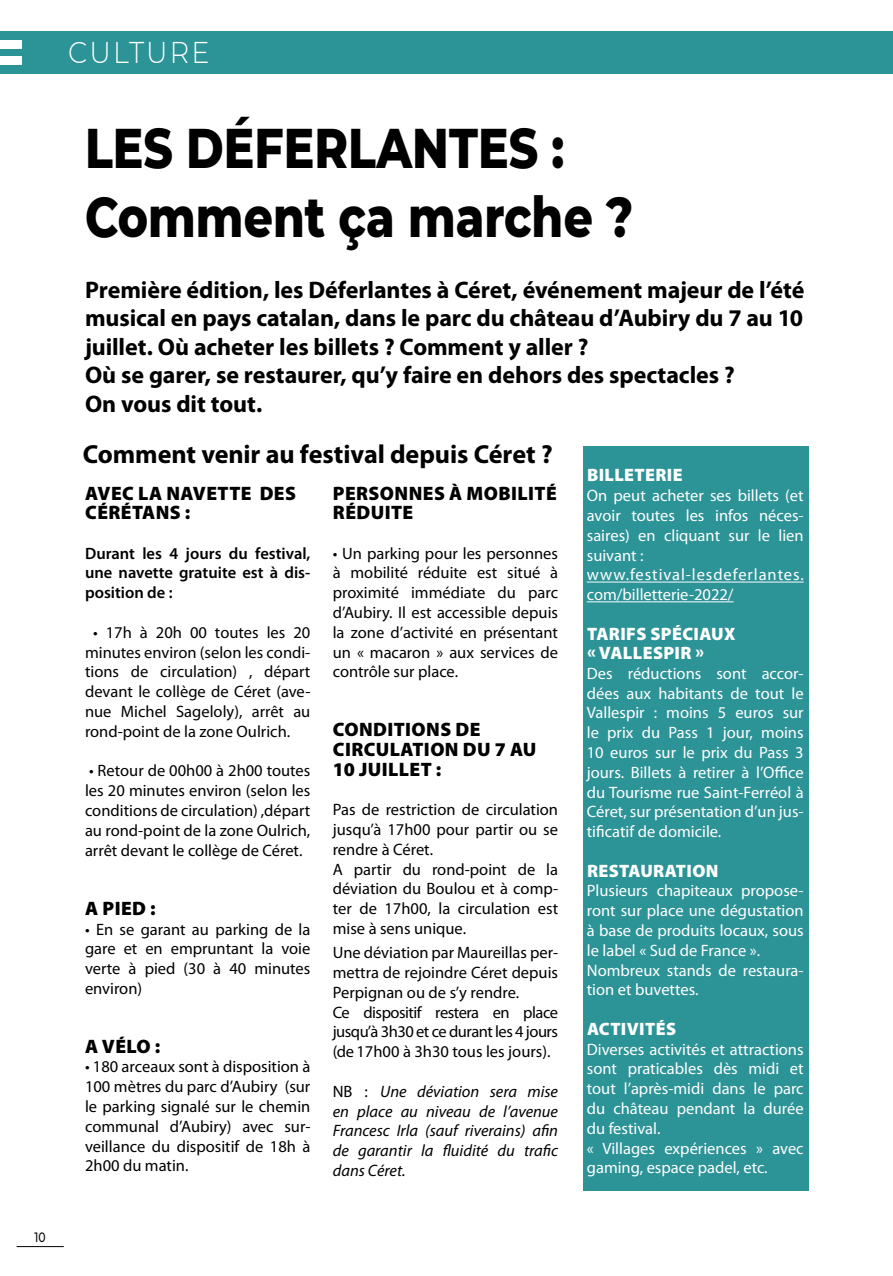
<style>
.page{position:relative;width:893px;height:1276px;background:#fff}
.page>*{position:absolute;margin:0;border:0;box-sizing:border-box;transform-origin:0 0}
.t1{font:800 57px/69px "Montserrat";color:#000;scale:.8 1}
.t2{font:300 30px "Montserrat";color:#fff;scale:.9 1}
.t3{font:700 26.1px "Myriad Pro";letter-spacing:-.005em;color:#000}
.t4{font:700 24px/28.5px "Myriad Pro";letter-spacing:-.005em;color:#000}
.t5{font:900 19.5px/19.5px "Myriad Pro";letter-spacing:.02em;color:#000}
.t6{font:900 18px "Myriad Pro";letter-spacing:.02em;color:#fff}
.t7{font:16.5px/19.8px "Myriad Pro";color:#000;text-align:justify}
.t8{font:16.5px/19.8px "Myriad Pro";color:#fff}
.t9{font:italic 16.5px/19.8px "Myriad Pro";color:#000;text-align:justify}
.t10{font:600 16.5px/19.8px "Myriad Pro";color:#000;text-align:justify}
.t11{font:500 13.5px "Montserrat";color:#000;scale:.8 1}
.s1{font-style:normal}
</style>
<div class="page">
<div style="left:583px;top:446px;width:226px;height:745px;background:#2c9397"></div>
<div style="left:0;top:31px;width:893px;height:42px;background:#2c9397"></div>
<div style="left:0;top:40px;width:21px;height:9px;background:#fff"></div>
<div style="left:0;top:56px;width:21px;height:9px;background:#fff"></div>
<hr style="left:17px;top:1246px;width:47px;height:1px;background:#000">
<hr style="left:587px;top:581px;width:217px;height:1px;background:#fff">
<hr style="left:587px;top:601px;width:147px;height:1px;background:#fff">
<p class="t11" style="left:34px;top:1227px;width:15px">10</p>
<h2 class="t2" style="left:68px;top:32px;width:47px">CULTURE</h2>
<h1 class="t1" style="left:85px;top:110px;width:36px">LES</h1>
<h1 class="t1" style="left:186px;top:110px;width:163px">DÉFERLANTES</h1>
<h1 class="t1" style="left:85px;top:110px;width:687px;text-indent:466px">:<br>Comment ça marche ?</h1>
<p class="t4" style="left:85px;top:274px;width:721px">Première édition, les Déferlantes à Céret, événement majeur de l’été musical en pays catalan, dans le parc du château d’Aubiry du 7 au 10 juillet. Où acheter les billets ? Comment y aller ?<br>Où se garer, se restaurer, qu’y faire en dehors des spectacles ?<br>On vous dit tout.</p>
<h3 class="t3" style="left:83px;top:437px;width:471px">Comment venir au festival depuis Céret ?</h3>
<p class="t5" style="left:85px;top:483px;width:212px">AVEC LA NAVETTE DES<br>CÉRÉTANS :</p>
<p class="t10" style="left:85px;top:543px;width:227px">Durant les 4 jours du festival, une navette gratuite est à dis&shy;position de :</p>
<p class="t7" style="left:85px;top:622px;width:227px;text-indent:8px">• 17h à 20h 00 toutes les 20 minutes environ (selon les condi&shy;tions de circulation) , départ devant le collège de Céret (ave&shy;nue Michel Sageloly), arrêt au rond-point de la zone Oulrich.</p>
<p class="t7" style="left:85px;top:761px;width:227px">• Retour de 00h00 à 2h00 toutes les 20 minutes environ (selon les conditions de circulation) ,départ au rond-point de la zone Oulrich, arrêt devant le collège de Céret.</p>
<p class="t5" style="left:85px;top:898px;width:72px">A PIED :</p>
<p class="t7" style="left:85px;top:919px;width:227px">• En se garant au parking de la gare et en empruntant la voie verte à pied (30 à 40 minutes environ)</p>
<p class="t5" style="left:85px;top:1036px;width:77px">A VÉLO :</p>
<p class="t7" style="left:85px;top:1056px;width:227px">• 180 arceaux sont à disposition à 100 mètres du parc d’Aubiry (sur le parking signalé sur le chemin communal d’Aubiry) avec sur&shy;veillance du dispositif de 18h à 2h00 du matin.</p>
<p class="t5" style="left:333px;top:483px;width:225px">PERSONNES À MOBILITÉ<br>RÉDUITE</p>
<p class="t7" style="left:333px;top:543px;width:227px">• Un parking pour les personnes à mobilité réduite est situé à proximité immédiate du parc d’Aubiry. Il est accessible depuis la zone d’activité en présentant un « macaron » aux services de contrôle sur place.</p>
<p class="t5" style="left:333px;top:720px;width:203px">CONDITIONS DE<br>CIRCULATION DU 7 AU<br>10 JUILLET :</p>
<p class="t7" style="left:333px;top:799px;width:227px;text-align:left">Pas de restriction de circulation jusqu’à 17h00 pour partir ou se rendre à Céret.<br>A partir du rond-point de la déviation du Boulou et à comp&shy;ter de 17h00, la circulation est mise à sens unique.</p>
<p class="t7" style="left:333px;top:942px;width:227px;text-align:left">Une déviation par Maureillas per&shy;mettra de rejoindre Céret depuis<br>Perpignan ou de s’y rendre.<br>Ce dispositif restera en place jusqu’à 3h30 et ce durant les 4 jours (de 17h00 à 3h30 tous les jours).</p>
<p class="t9" style="left:333px;top:1081px;width:227px"><span class="s1">NB :</span> Une déviation sera mise en place au niveau de l’avenue Francesc Irla (sauf riverains) afin de garantir la fluidité du trafic dans Céret.</p>
<p class="t6" style="left:587px;top:465px;width:11px">BILLETERIE</p>
<p class="t8" style="left:587px;top:485px;width:218px">On peut acheter ses billets (et avoir toutes les infos néces&shy;saires) en cliquant sur le lien suivant : www.festival-lesdeferlantes. com/billetterie-2022/</p>
<p class="t6" style="left:587px;top:623px;width:11px">TARIFS</p>
<p class="t6" style="left:650px;top:623px;width:11px">SPÉCIA</p>
<p class="t6" style="left:711px;top:623px;width:26px">UX</p>
<p class="t6" style="left:587px;top:643px;width:34px">«VALLESPIR</p>
<p class="t6" style="left:695px;top:643px;width:10px">»</p>
<p class="t8" style="left:587px;top:663px;width:218px;text-align:justify">Des réductions sont accor&shy;dées aux habitants de tout le Vallespir : moins 5 euros sur le prix du Pass 1 jour, moins 10 euros sur le prix du Pass 3 jours. Billets à retirer à l’Office du Tourisme rue Saint-Ferréol à Céret, sur présentation d’un jus&shy;tificatif de domicile.</p>
<p class="t6" style="left:587px;top:860px;width:12px">RESTA</p>
<p class="t6" style="left:640px;top:860px;width:25px">URATION</p>
<p class="t8" style="left:587px;top:880px;width:218px">Plusieurs chapiteaux propose&shy;ront sur place une dégustation à base de produits locaux, sous le label « Sud de France ».<br>Nombreux stands de restaura&shy;tion et buvettes.</p>
<p class="t6" style="left:587px;top:1018px;width:11px">ACTI</p>
<p class="t6" style="left:627px;top:1018px;width:23px">VITÉS</p>
<p class="t8" style="left:587px;top:1039px;width:218px">Diverses activités et attractions sont praticables dès midi et tout l’après-midi dans le parc du château pendant la durée du festival.<br>« Villages expériences » avec gaming, espace padel, etc.</p>
</div>
